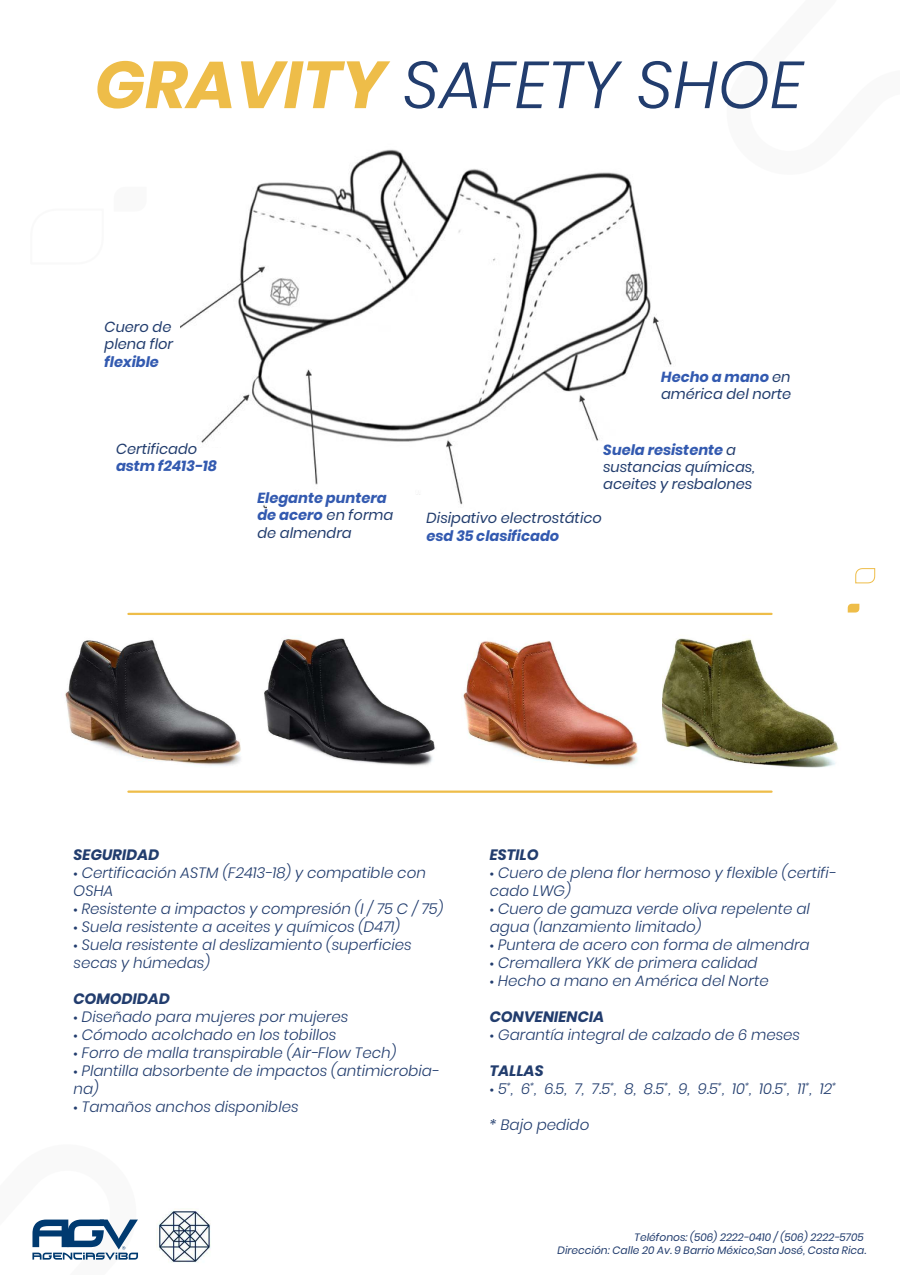
<style>
.page{position:relative;width:900px;height:1275px;background:#fff}
.page>*{position:absolute;margin:0;border:0;box-sizing:border-box;transform-origin:0 0}
.t1{font:italic 300 66.22px "Poppins";color:#223d6e}
.t2{font:italic 300 15px/18px "Poppins";color:#223d6e}
.t3{font:italic 700 15px "Poppins";color:#223d6e}
.t4{font:italic 14.55px/17.5px "Poppins";color:#223d6e}
.t5{font:italic 700 14.55px/17.5px "Poppins";color:#335ab0}
.t6{font:italic 10.65px/12.8px "Poppins";color:#223d6e;text-align:right}
.s1{font-weight:700;color:#eebd49}
.s2{font-weight:400;color:#223d6e}
.s3{font-weight:700;color:#335ab0}
.s4{font-family:"Myriad Pro";font-weight:400;font-style:normal}
</style>
<div class="page">
<img style="left:181px;top:149px;width:491px;height:365px">
<div style="left:646px;top:367px;width:140px;height:64px;background:#fff"></div>
<div style="left:570px;top:453px;width:196px;height:68px;background:#fff"></div>
<div style="left:267px;top:495px;width:174px;height:64px;background:#fff"></div>
<div style="left:128px;top:449px;width:106px;height:51px;background:#fff"></div>
<div style="left:125px;top:330px;width:76px;height:66px;background:#fff"></div>
<img style="left:156px;top:1210px;width:55px;height:53px">
<img style="left:662px;top:638px;width:177px;height:130px">
<img style="left:264px;top:638px;width:171px;height:128px">
<img style="left:65px;top:640px;width:176px;height:126px">
<img style="left:463px;top:641px;width:175px;height:126px">
<hr style="left:128px;top:613px;width:644px;height:2px;background:#eebd49">
<hr style="left:128px;top:791px;width:644px;height:2px;background:#eebd49">
<svg style="left:855px;top:568px;width:20px;height:15px"></svg>
<svg style="left:848px;top:604px;width:11px;height:9px"></svg>
<svg style="left:32px;top:1219px;width:106px;height:42px"></svg>
<h1 class="t1" style="left:95px;top:47px;width:710px"><span class="s1">GRAVITY</span> SAFETY SHOE</h1>
<p class="t4" style="left:105px;top:318px;width:70px">Cuero de plena flor</p>
<p class="t5" style="left:105px;top:353px;width:56px">flexible</p>
<p class="t4" style="left:116px;top:440px;width:83px">Certificado</p>
<p class="t5" style="left:116px;top:457px;width:102px">astm f2413-18</p>
<p class="t5" style="left:257px;top:489px;width:138px">Elegante puntera de acero <span class="s2">en forma de almendra</span></p>
<p class="t4" style="left:661px;top:368px;width:132px"><span class="s3">Hecho a mano</span> en américa del norte</p>
<p class="t4" style="left:603px;top:441px;width:153px"><span class="s3">Suela resistente</span> a sustancias químicas, aceites y resbalones</p>
<p class="t4" style="left:427px;top:509px;width:177px">Disipativo electrostático</p>
<p class="t5" style="left:427px;top:527px;width:134px">esd 35 clasificado</p>
<p class="t3" style="left:74px;top:846px;width:87px">SEGURIDAD</p>
<p class="t2" style="left:74px;top:864px;width:354px"><span class="s4">•</span> Certificación ASTM (F2413-18) y compatible con<br>OSHA</p>
<p class="t2" style="left:74px;top:900px;width:371px"><span class="s4">•</span> Resistente a impactos y compresión (I / 75 C / 75)</p>
<p class="t2" style="left:74px;top:918px;width:328px"><span class="s4">•</span> Suela resistente a aceites y químicos (D471)</p>
<p class="t2" style="left:74px;top:936px;width:339px"><span class="s4">•</span> Suela resistente al deslizamiento (superficies secas y húmedas)</p>
<p class="t3" style="left:74px;top:990px;width:98px">COMODIDAD</p>
<p class="t2" style="left:74px;top:1008px;width:276px"><span class="s4">•</span> Diseñado para mujeres por mujeres</p>
<p class="t2" style="left:74px;top:1026px;width:264px"><span class="s4">•</span> Cómodo acolchado en los tobillos</p>
<p class="t2" style="left:74px;top:1044px;width:324px"><span class="s4">•</span> Forro de malla transpirable (Air-Flow Tech)</p>
<p class="t2" style="left:74px;top:1062px;width:367px"><span class="s4">•</span> Plantilla absorbente de impactos (antimicrobia&shy;na)</p>
<p class="t2" style="left:74px;top:1098px;width:226px"><span class="s4">•</span> Tamaños anchos disponibles</p>
<p class="t3" style="left:490px;top:846px;width:50px">ESTILO</p>
<p class="t2" style="left:490px;top:864px;width:348px"><span class="s4">•</span> Cuero de plena flor hermoso y flexible (certifi&shy;cado LWG)</p>
<p class="t2" style="left:490px;top:900px;width:321px"><span class="s4">•</span> Cuero de gamuza verde oliva repelente al agua (lanzamiento limitado)</p>
<p class="t2" style="left:490px;top:936px;width:321px"><span class="s4">•</span> Puntera de acero con forma de almendra</p>
<p class="t2" style="left:490px;top:954px;width:269px"><span class="s4">•</span> Cremallera YKK de primera calidad</p>
<p class="t2" style="left:490px;top:972px;width:281px"><span class="s4">•</span> Hecho a mano en América del Norte</p>
<p class="t3" style="left:490px;top:1008px;width:116px">CONVENIENCIA</p>
<p class="t2" style="left:490px;top:1026px;width:312px"><span class="s4">•</span> Garantía integral de calzado de 6 meses</p>
<p class="t3" style="left:490px;top:1062px;width:55px">TALLAS</p>
<p class="t2" style="left:490px;top:1080px;width:348px"><span class="s4">•</span> 5<sup>*</sup>, 6<sup>*</sup>, 6.5, 7, 7.5<sup>*</sup>, 8, 8.5<sup>*</sup>, 9, 9.5<sup>*</sup>, 10<sup>*</sup>, 10.5<sup>*</sup>, 11<sup>*</sup>, 12<sup>*</sup></p>
<p class="t2" style="left:490px;top:1116px;width:101px">* Bajo pedido</p>
<p class="t6" style="left:557px;top:1231px;width:310px">Teléfonos: (506) 2222-0410 / (506) 2222-5705<br>Dirección: Calle 20 Av. 9 Barrio México,San José, Costa Rica.</p>
</div>
